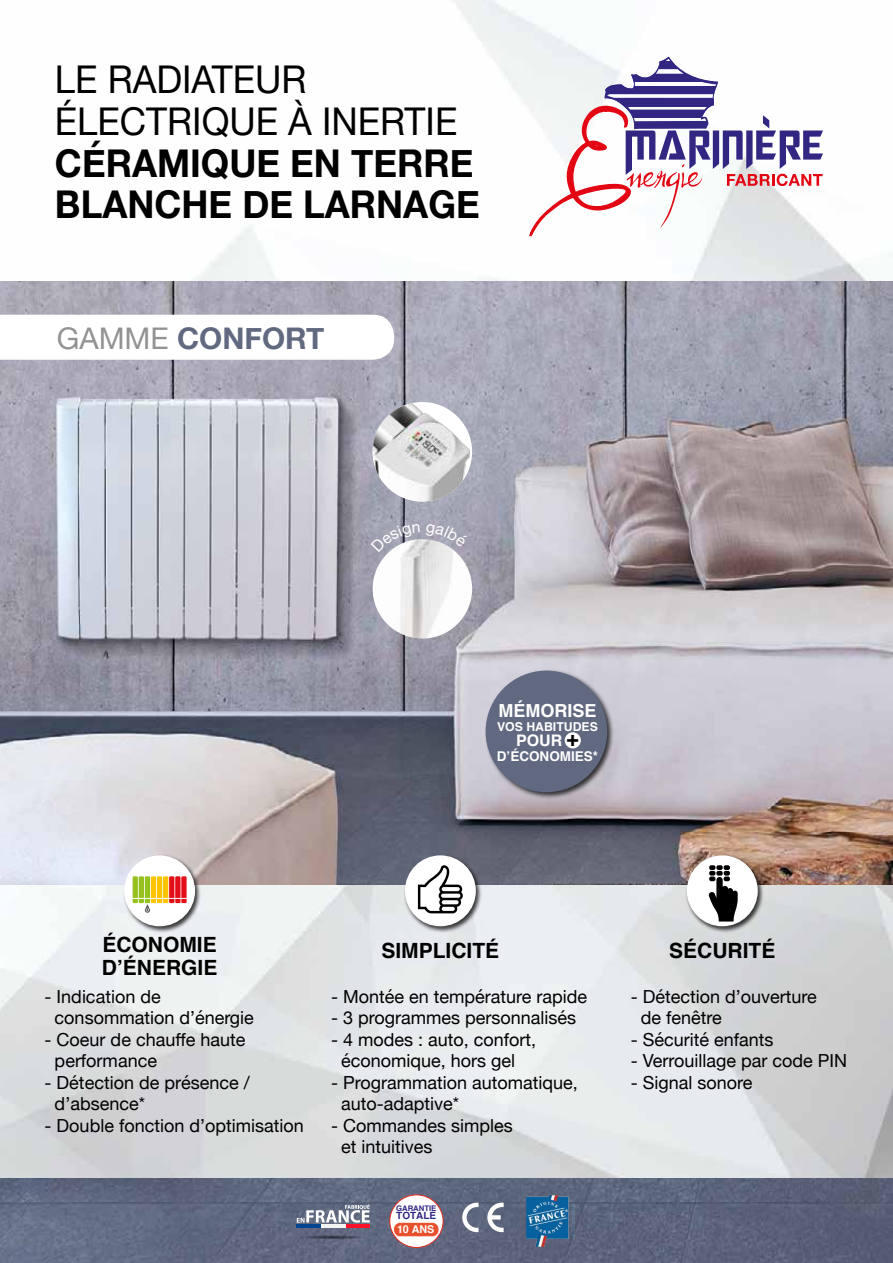
<style>
.page{position:relative;width:893px;height:1263px;background:#fff}
.page>*{position:absolute;margin:0;border:0;box-sizing:border-box;transform-origin:0 0}
.t1{font:700 38.25px/41.8px "Helvetica Neue";color:#000;scale:.95 1}
.t2{font:38.25px/41.8px "Helvetica Neue";color:#000;scale:.95 1}
.t3{font:700 29.85px "Helvetica Neue";color:#606980}
.t4{font:700 21px/22.5px "Helvetica";color:#000}
.t5{font:18px/21.5px "Helvetica Neue";color:#000}
.t6{font:700 18px "Helvetica";color:#fff}
.t7{font:700 15.9px "Helvetica";color:#fff}
.t8{font:700 13.5px "Helvetica";color:#fff}
.t9{font:700 12.3px "Helvetica";color:#fff}
.t10{font:700 10.8px "Helvetica";color:#fff}
.t11{font:700 9.9px "Helvetica";color:#312783}
.t12{font:700 7.65px "Helvetica";color:#312783}
.s1{font-weight:400;color:#929292}
.s2{font-size:20.85px;color:#000}
</style>
<div class="page">
<img style="left:0;top:0;width:893px;height:1178px">
<img style="left:0;top:282px;width:893px;height:603px">
<img style="left:0;top:1178px;width:893px;height:85px">
<svg style="left:0;top:315px;width:394px;height:45px"></svg>
<svg style="left:528px;top:57px;width:295px;height:180px"></svg>
<div style="left:123px;top:854px;width:79px;height:79px;background:#000;opacity:.75"></div>
<div style="left:124px;top:855px;width:71px;height:71px;background:#fff;border-radius:50%"></div>
<svg style="left:133px;top:876px;width:54px;height:37px"></svg>
<div style="left:404px;top:854px;width:78px;height:79px;background:#000;opacity:.75"></div>
<div style="left:405px;top:855px;width:71px;height:71px;background:#fff;border-radius:50%"></div>
<svg style="left:418px;top:865px;width:45px;height:48px"></svg>
<div style="left:685px;top:854px;width:79px;height:79px;background:#000;opacity:.75"></div>
<div style="left:687px;top:855px;width:71px;height:71px;background:#fff;border-radius:50%"></div>
<svg style="left:709px;top:865px;width:29px;height:56px"></svg>
<div style="left:390px;top:1195px;width:53px;height:52px;background:#fff;border-radius:50%"></div>
<div style="left:390px;top:1195px;width:53px;height:52px;border:1px solid #e52a1e;border-radius:50%"></div>
<div style="left:394px;top:1223px;width:44px;height:13px;background:#e9502d;border-radius:6px"></div>
<svg style="left:462px;top:1202px;width:16px;height:30px"></svg>
<svg style="left:487px;top:1202px;width:17px;height:30px"></svg>
<hr style="left:294px;top:1235px;width:78px;height:4px;background:#5f677e;border-radius:50%">
<hr style="left:295px;top:1235px;width:76px;height:4px;background:#5b6178;border-radius:50%">
<hr style="left:303px;top:1235px;width:61px;height:4px;background:#626b7f;border-radius:50%">
<svg style="left:303px;top:1235px;width:60px;height:4px"></svg>
<hr style="left:304px;top:1236px;width:58px;height:3px;background:#dadada;border-radius:50%">
<hr style="left:306px;top:1236px;width:54px;height:3px;background:#d4d4d5;border-radius:50%">
<hr style="left:307px;top:1236px;width:53px;height:3px;background:#d0d1d1;border-radius:50%">
<hr style="left:308px;top:1236px;width:50px;height:3px;background:#cacacb;border-radius:50%">
<hr style="left:310px;top:1236px;width:46px;height:2px;background:#c4c4c5;border-radius:50%">
<hr style="left:312px;top:1236px;width:43px;height:2px;background:#bdbec0;border-radius:50%">
<hr style="left:313px;top:1236px;width:41px;height:2px;background:#babbbc;border-radius:50%">
<hr style="left:315px;top:1236px;width:36px;height:2px;background:#b1b1b4;border-radius:50%">
<hr style="left:316px;top:1236px;width:34px;height:2px;background:#adaeb0;border-radius:50%">
<hr style="left:318px;top:1236px;width:31px;height:2px;background:#a7a9ab;border-radius:50%">
<hr style="left:319px;top:1236px;width:29px;height:2px;background:#a4a5a7;border-radius:50%">
<hr style="left:319px;top:1236px;width:28px;height:2px;background:#a1a1a3;border-radius:50%">
<hr style="left:321px;top:1236px;width:24px;height:2px;background:#9a9c9e;border-radius:50%">
<svg style="left:322px;top:1237px;width:22px;height:1px"></svg>
<hr style="left:345px;top:1224px;width:25px;height:4px;background:#ff112b">
<hr style="left:321px;top:1224px;width:24px;height:4px;background:#f3f3f3">
<hr style="left:297px;top:1224px;width:24px;height:4px;background:#004492">
<svg style="left:297px;top:1204px;width:73px;height:19px"></svg>
<img style="left:373px;top:539px;width:99px;height:99px;border-radius:50px">
<img style="left:373px;top:402px;width:99px;height:99px;border-radius:50px">
<div style="left:484px;top:669px;width:131px;height:131px;background:#000;opacity:.75"></div>
<div style="left:486px;top:671px;width:121px;height:121px;background:#606980;border-radius:50%"></div>
<div style="left:565px;top:732px;width:16px;height:16px;background:#fff;border-radius:50%"></div>
<img style="left:526px;top:1195px;width:49px;height:52px">
<svg style="left:371px;top:524px;width:49px;height:28px"></svg>
<svg style="left:426px;top:524px;width:42px;height:23px"></svg>
<h1 class="t2" style="left:55px;top:60px;width:425px">LE RADIATEUR<br>ÉLECTRIQUE À INERTIE</h1>
<h1 class="t1" style="left:55px;top:143px;width:449px">CÉRAMIQUE EN TERRE<br>BLANCHE DE LARNAGE</h1>
<h2 class="t3" style="left:57px;top:315px;width:269px"><span class="s1">GAMME</span> CONFORT</h2>
<p class="t6" style="left:498px;top:696px;width:100px">MÉMORISE</p>
<p class="t9" style="left:497px;top:716px;width:102px">VOS HABITUDES</p>
<p class="t7" style="left:516px;top:727px;width:64px">POUR <span class="s2">+</span></p>
<p class="t8" style="left:497px;top:745px;width:103px">D’ÉCONOMIES*</p>
<p class="t4" style="left:102px;top:934px;width:117px">ÉCONOMIE<br>D’ÉNERGIE</p>
<p class="t5" style="left:55px;top:987px;width:201px;text-indent:-10px">- Indication de consommation d’énergie</p>
<p class="t5" style="left:55px;top:1030px;width:192px;text-indent:-10px">- Coeur de chauffe haute performance</p>
<p class="t5" style="left:55px;top:1073px;width:197px;text-indent:-10px">- Détection de présence / d’absence*</p>
<p class="t5" style="left:45px;top:1116px;width:261px">- Double fonction d’optimisation</p>
<p class="t4" style="left:381px;top:940px;width:119px">SIMPLICITÉ</p>
<p class="t5" style="left:331px;top:987px;width:258px">- Montée en température rapide</p>
<p class="t5" style="left:331px;top:1008px;width:247px">- 3 programmes personnalisés</p>
<p class="t5" style="left:341px;top:1030px;width:197px;text-indent:-10px">- 4 modes : auto, confort, économique, hors gel</p>
<p class="t5" style="left:341px;top:1073px;width:238px;text-indent:-10px">- Programmation automatique, auto-adaptive*</p>
<p class="t5" style="left:341px;top:1116px;width:173px;text-indent:-10px">- Commandes simples et intuitives</p>
<p class="t12" style="left:396px;top:1202px;width:42px">GARANTIE</p>
<p class="t11" style="left:396px;top:1207px;width:41px">TOTALE</p>
<p class="t10" style="left:397px;top:1221px;width:39px">10 ANS</p>
<p class="t4" style="left:669px;top:940px;width:108px">SÉCURITÉ</p>
<p class="t5" style="left:641px;top:987px;width:178px;text-indent:-10px">- Détection d’ouverture de fenêtre</p>
<p class="t5" style="left:631px;top:1030px;width:144px">- Sécurité enfants</p>
<p class="t5" style="left:631px;top:1051px;width:218px">- Verrouillage par code PIN</p>
<p class="t5" style="left:631px;top:1073px;width:123px">- Signal sonore</p>
</div>
